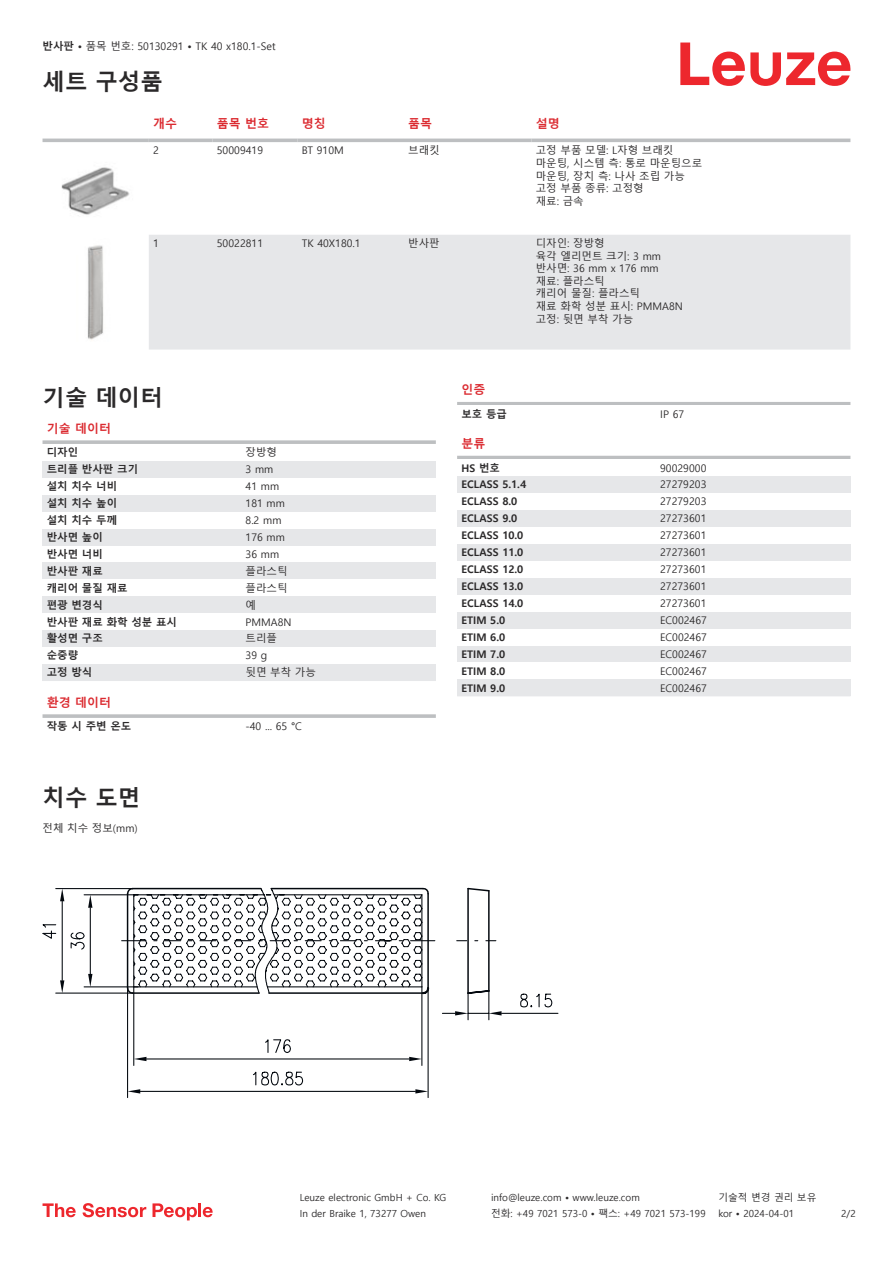
<style>
.page{position:relative;width:893px;height:1263px;background:#fff}
.page>*{position:absolute;margin:0;border:0;box-sizing:border-box;transform-origin:0 0}
.t1{font:700 22.5px "Malgun Gothic";color:#2b292a}
.t2{font:700 12px "Malgun Gothic";color:#db2a30}
.t3{font:10.5px/12.6px "Malgun Gothic";color:#2b292a}
.t4{font:700 10.5px "Malgun Gothic";color:#2b292a}
.t5{font:9.75px "Malgun Gothic";color:#2b292a}
.s1{font-weight:700}
</style>
<div class="page">
<svg style="left:680px;top:43px;width:170px;height:43px"></svg>
<svg style="left:43px;top:138px;width:807px;height:1px"></svg>
<div style="left:149px;top:235px;width:701px;height:115px;background:#e6e7e9"></div>
<hr style="left:43px;top:139px;width:106px;height:3px;background:#bdbfc1">
<hr style="left:149px;top:139px;width:64px;height:3px;background:#bdbfc1">
<hr style="left:213px;top:139px;width:85px;height:3px;background:#bdbfc1">
<hr style="left:298px;top:139px;width:106px;height:3px;background:#bdbfc1">
<hr style="left:404px;top:139px;width:128px;height:3px;background:#bdbfc1">
<hr style="left:532px;top:139px;width:318px;height:3px;background:#bdbfc1">
<img style="left:61px;top:167px;width:69px;height:48px">
<img style="left:87px;top:245px;width:17px;height:95px">
<svg style="left:43px;top:440px;width:393px;height:4px;background:#c3c5c7"></svg>
<div style="left:43px;top:461px;width:199px;height:17px;background:#e6e7e9"></div>
<div style="left:242px;top:461px;width:194px;height:17px;background:#e6e7e9"></div>
<div style="left:43px;top:495px;width:199px;height:17px;background:#e6e7e9"></div>
<div style="left:242px;top:495px;width:194px;height:17px;background:#e6e7e9"></div>
<div style="left:43px;top:529px;width:199px;height:16px;background:#e6e7e9"></div>
<div style="left:242px;top:529px;width:194px;height:16px;background:#e6e7e9"></div>
<div style="left:43px;top:562px;width:199px;height:17px;background:#e6e7e9"></div>
<div style="left:242px;top:562px;width:194px;height:17px;background:#e6e7e9"></div>
<div style="left:43px;top:596px;width:199px;height:17px;background:#e6e7e9"></div>
<div style="left:242px;top:596px;width:194px;height:17px;background:#e6e7e9"></div>
<div style="left:43px;top:630px;width:199px;height:17px;background:#e6e7e9"></div>
<div style="left:242px;top:630px;width:194px;height:17px;background:#e6e7e9"></div>
<div style="left:43px;top:664px;width:199px;height:17px;background:#e6e7e9"></div>
<div style="left:242px;top:664px;width:194px;height:17px;background:#e6e7e9"></div>
<svg style="left:43px;top:714px;width:393px;height:4px;background:#c3c5c7"></svg>
<hr style="left:457px;top:402px;width:393px;height:3px;background:#bdbfc1">
<hr style="left:457px;top:456px;width:393px;height:3px;background:#bdbfc1">
<div style="left:457px;top:476px;width:200px;height:17px;background:#e6e7e9"></div>
<div style="left:657px;top:476px;width:193px;height:17px;background:#e6e7e9"></div>
<div style="left:457px;top:510px;width:200px;height:17px;background:#e6e7e9"></div>
<div style="left:657px;top:510px;width:193px;height:17px;background:#e6e7e9"></div>
<div style="left:457px;top:544px;width:200px;height:17px;background:#e6e7e9"></div>
<div style="left:657px;top:544px;width:193px;height:17px;background:#e6e7e9"></div>
<div style="left:457px;top:578px;width:200px;height:17px;background:#e6e7e9"></div>
<div style="left:657px;top:578px;width:193px;height:17px;background:#e6e7e9"></div>
<div style="left:457px;top:612px;width:200px;height:17px;background:#e6e7e9"></div>
<div style="left:657px;top:612px;width:193px;height:17px;background:#e6e7e9"></div>
<div style="left:457px;top:646px;width:200px;height:16px;background:#e6e7e9"></div>
<div style="left:657px;top:646px;width:193px;height:16px;background:#e6e7e9"></div>
<div style="left:457px;top:679px;width:200px;height:17px;background:#e6e7e9"></div>
<div style="left:657px;top:679px;width:193px;height:17px;background:#e6e7e9"></div>
<svg style="left:43px;top:1203px;width:33px;height:14px"></svg>
<svg style="left:83px;top:1203px;width:63px;height:14px"></svg>
<svg style="left:153px;top:1203px;width:44px;height:17px"></svg>
<hr style="left:198px;top:1203px;width:3px;height:14px;background:#ed272d">
<svg style="left:203px;top:1207px;width:10px;height:10px"></svg>
<hr style="left:127px;top:988px;width:1px;height:109px;background:#03080e">
<hr style="left:428px;top:988px;width:1px;height:109px;background:#03080e">
<hr style="left:502px;top:1013px;width:56px;height:1px;background:#03080e">
<svg style="left:520px;top:993px;width:33px;height:15px"></svg>
<svg style="left:43px;top:887px;width:459px;height:206px"></svg>
<p class="t3" style="left:43px;top:40px;width:235px"><span class="s1">반사판 •</span> 품목 번호: 50130291 <span class="s1">•</span> TK 40 x180.1-Set</p>
<h1 class="t1" style="left:43px;top:69px;width:122px">세트 구성품</h1>
<p class="t2" style="left:153px;top:116px;width:25px">개수</p>
<p class="t2" style="left:217px;top:116px;width:54px">품목 번호</p>
<p class="t2" style="left:302px;top:116px;width:25px">명칭</p>
<p class="t2" style="left:408px;top:116px;width:25px">품목</p>
<p class="t2" style="left:536px;top:116px;width:25px">설명</p>
<p class="t3" style="left:153px;top:144px;width:7px">2</p>
<p class="t3" style="left:217px;top:144px;width:48px">50009419</p>
<p class="t3" style="left:302px;top:144px;width:43px">BT 910M</p>
<p class="t3" style="left:408px;top:144px;width:33px">브래킷</p>
<p class="t3" style="left:536px;top:144px;width:168px">고정 부품 모델: L자형 브래킷 마운팅, 시스템 측: 통로 마운팅으로 마운팅, 장치 측: 나사 조립 가능 고정 부품 종류: 고정형<br>재료: 금속</p>
<p class="t3" style="left:153px;top:237px;width:7px">1</p>
<p class="t3" style="left:217px;top:237px;width:48px">50022811</p>
<p class="t3" style="left:302px;top:237px;width:60px">TK 40X180.1</p>
<p class="t3" style="left:408px;top:237px;width:33px">반사판</p>
<p class="t3" style="left:536px;top:237px;width:149px">디자인: 장방형<br>육각 엘리먼트 크기: 3 mm 반사면: 36 mm x 176 mm 재료: 플라스틱<br>캐리어 물질: 플라스틱<br>재료 화학 성분 표시: PMMA8N 고정: 뒷면 부착 가능</p>
<h1 class="t1" style="left:43px;top:384px;width:122px">기술 데이터</h1>
<p class="t2" style="left:47px;top:421px;width:66px">기술 데이터</p>
<p class="t4" style="left:47px;top:446px;width:33px">디자인</p>
<p class="t3" style="left:246px;top:446px;width:33px">장방형</p>
<p class="t4" style="left:47px;top:463px;width:93px">트리플 반사판 크기</p>
<p class="t3" style="left:246px;top:463px;width:29px">3 mm</p>
<p class="t4" style="left:47px;top:480px;width:72px">설치 치수 너비</p>
<p class="t3" style="left:246px;top:480px;width:35px">41 mm</p>
<p class="t4" style="left:47px;top:497px;width:72px">설치 치수 높이</p>
<p class="t3" style="left:246px;top:497px;width:41px">181 mm</p>
<p class="t4" style="left:47px;top:514px;width:72px">설치 치수 두께</p>
<p class="t3" style="left:246px;top:514px;width:38px">8.2 mm</p>
<p class="t4" style="left:47px;top:531px;width:58px">반사면 높이</p>
<p class="t3" style="left:246px;top:531px;width:41px">176 mm</p>
<p class="t4" style="left:47px;top:548px;width:58px">반사면 너비</p>
<p class="t3" style="left:246px;top:548px;width:35px">36 mm</p>
<p class="t4" style="left:47px;top:565px;width:58px">반사판 재료</p>
<p class="t3" style="left:246px;top:565px;width:43px">플라스틱</p>
<p class="t4" style="left:47px;top:582px;width:82px">캐리어 물질 재료</p>
<p class="t3" style="left:246px;top:582px;width:43px">플라스틱</p>
<p class="t4" style="left:47px;top:598px;width:58px">편광 변경식</p>
<p class="t3" style="left:246px;top:599px;width:12px">예</p>
<p class="t4" style="left:47px;top:615px;width:132px">반사판 재료 화학 성분 표시</p>
<p class="t3" style="left:246px;top:616px;width:47px">PMMA8N</p>
<p class="t4" style="left:47px;top:632px;width:58px">활성면 구조</p>
<p class="t3" style="left:246px;top:632px;width:33px">트리플</p>
<p class="t4" style="left:47px;top:649px;width:33px">순중량</p>
<p class="t3" style="left:246px;top:649px;width:23px">39 g</p>
<p class="t4" style="left:47px;top:666px;width:47px">고정 방식</p>
<p class="t3" style="left:246px;top:666px;width:72px">뒷면 부착 가능</p>
<p class="t2" style="left:47px;top:695px;width:66px">환경 데이터</p>
<p class="t4" style="left:47px;top:720px;width:86px">작동 시 주변 온도</p>
<p class="t3" style="left:246px;top:720px;width:58px">-40 ... 65 °C</p>
<h1 class="t1" style="left:43px;top:785px;width:99px">치수 도면</h1>
<p class="t3" style="left:43px;top:822px;width:97px">전체 치수 정보(mm)</p>
<p class="t2" style="left:461px;top:383px;width:25px">인증</p>
<p class="t4" style="left:461px;top:408px;width:47px">보호 등급</p>
<p class="t3" style="left:660px;top:408px;width:26px">IP 67</p>
<p class="t2" style="left:461px;top:437px;width:25px">분류</p>
<p class="t4" style="left:461px;top:461px;width:40px">HS 번호</p>
<p class="t3" style="left:660px;top:462px;width:48px">90029000</p>
<p class="t4" style="left:461px;top:478px;width:66px">ECLASS 5.1.4</p>
<p class="t3" style="left:660px;top:479px;width:48px">27279203</p>
<p class="t4" style="left:461px;top:495px;width:57px">ECLASS 8.0</p>
<p class="t3" style="left:660px;top:495px;width:48px">27279203</p>
<p class="t4" style="left:461px;top:512px;width:57px">ECLASS 9.0</p>
<p class="t3" style="left:660px;top:512px;width:48px">27273601</p>
<p class="t4" style="left:461px;top:529px;width:63px">ECLASS 10.0</p>
<p class="t3" style="left:660px;top:529px;width:48px">27273601</p>
<p class="t4" style="left:461px;top:546px;width:63px">ECLASS 11.0</p>
<p class="t3" style="left:660px;top:546px;width:48px">27273601</p>
<p class="t4" style="left:461px;top:563px;width:63px">ECLASS 12.0</p>
<p class="t3" style="left:660px;top:563px;width:48px">27273601</p>
<p class="t4" style="left:461px;top:580px;width:63px">ECLASS 13.0</p>
<p class="t3" style="left:660px;top:580px;width:48px">27273601</p>
<p class="t4" style="left:461px;top:597px;width:63px">ECLASS 14.0</p>
<p class="t3" style="left:660px;top:597px;width:48px">27273601</p>
<p class="t4" style="left:461px;top:614px;width:45px">ETIM 5.0</p>
<p class="t3" style="left:660px;top:614px;width:48px">EC002467</p>
<p class="t4" style="left:461px;top:631px;width:45px">ETIM 6.0</p>
<p class="t3" style="left:660px;top:631px;width:48px">EC002467</p>
<p class="t4" style="left:461px;top:648px;width:45px">ETIM 7.0</p>
<p class="t3" style="left:660px;top:648px;width:48px">EC002467</p>
<p class="t4" style="left:461px;top:665px;width:45px">ETIM 8.0</p>
<p class="t3" style="left:660px;top:665px;width:48px">EC002467</p>
<p class="t4" style="left:461px;top:682px;width:45px">ETIM 9.0</p>
<p class="t3" style="left:660px;top:682px;width:48px">EC002467</p>
<p class="t5" style="left:300px;top:1192px;width:148px">Leuze electronic GmbH + Co. KG</p>
<p class="t5" style="left:491px;top:1192px;width:150px">info@leuze.com • www.leuze.com</p>
<p class="t5" style="left:718px;top:1192px;width:100px">기술적 변경 권리 보유</p>
<p class="t5" style="left:300px;top:1208px;width:128px">In der Braike 1, 73277 Owen</p>
<p class="t5" style="left:491px;top:1208px;width:216px">전화: +49 7021 573-0 • 팩스: +49 7021 573-199</p>
<p class="t5" style="left:718px;top:1208px;width:77px">kor • 2024-04-01</p>
<p class="t5" style="left:841px;top:1208px;width:16px">2/2</p>
</div>
